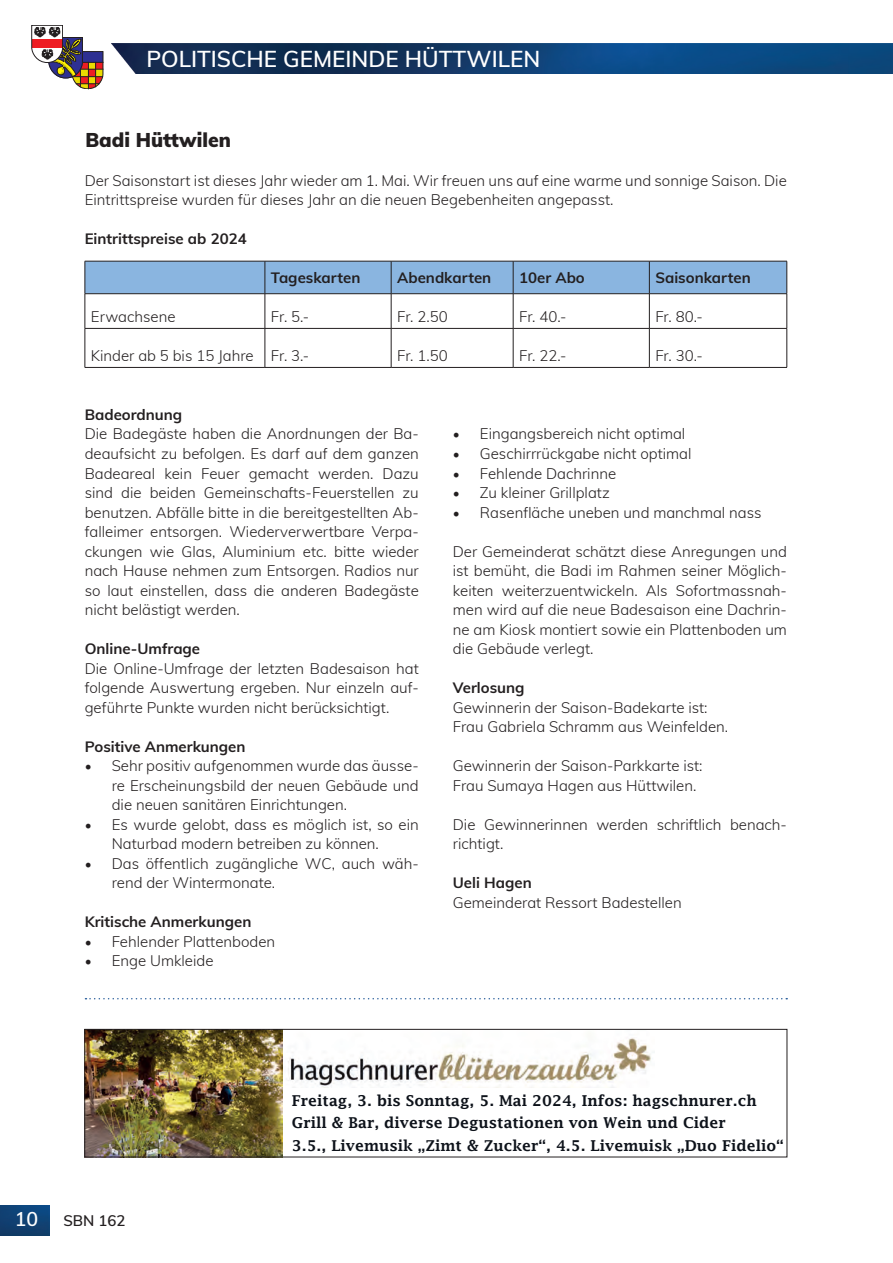
<style>
.page{position:relative;width:893px;height:1263px;background:#fff}
.page>*{position:absolute;margin:0;border:0;box-sizing:border-box;transform-origin:0 0}
.t1{font:600 22.5px "Muli";color:#fff}
.t2{font:900 19.5px "Muli";color:#231f20}
.t3{font:600 19.5px "Muli";color:#fff}
.t4{font:300 15px/19.5px "Muli";color:#231f20}
.t5{font:600 15px/22.5px "Lucida Fax";color:#0d121a}
.t6{font:700 15px "Muli";color:#231f20}
.t7{font:600 15px "Muli";color:#231f20}
.s1{font-family:"Minion Pro";font-weight:400;font-size:18px}
</style>
<div class="page">
<img style="left:111px;top:43px;width:781px;height:31px">
<img style="left:0;top:1205px;width:49px;height:29px">
<svg style="left:31px;top:25px;width:72px;height:64px"></svg>
<div style="left:86px;top:262px;width:700px;height:31px;background:#8ab5e0"></div>
<hr style="left:85px;top:294px;width:1px;height:34px;background:#231f20">
<hr style="left:264px;top:294px;width:1px;height:34px;background:#231f20">
<hr style="left:391px;top:294px;width:1px;height:34px;background:#231f20">
<hr style="left:512px;top:294px;width:1px;height:34px;background:#231f20">
<hr style="left:648px;top:294px;width:1px;height:34px;background:#231f20">
<hr style="left:786px;top:294px;width:1px;height:34px;background:#231f20">
<hr style="left:85px;top:328px;width:180px;height:1px;background:#231f20">
<hr style="left:85px;top:328px;width:1px;height:39px;background:#231f20">
<hr style="left:265px;top:328px;width:126px;height:1px;background:#231f20">
<hr style="left:264px;top:328px;width:1px;height:39px;background:#231f20">
<hr style="left:391px;top:328px;width:122px;height:1px;background:#231f20">
<hr style="left:391px;top:328px;width:1px;height:39px;background:#231f20">
<hr style="left:513px;top:328px;width:136px;height:1px;background:#231f20">
<hr style="left:512px;top:328px;width:1px;height:39px;background:#231f20">
<hr style="left:649px;top:328px;width:137px;height:1px;background:#231f20">
<hr style="left:648px;top:328px;width:1px;height:39px;background:#231f20">
<hr style="left:786px;top:328px;width:1px;height:39px;background:#231f20">
<hr style="left:85px;top:367px;width:180px;height:1px;background:#231f20">
<hr style="left:265px;top:367px;width:126px;height:1px;background:#231f20">
<hr style="left:391px;top:367px;width:122px;height:1px;background:#231f20">
<hr style="left:513px;top:367px;width:136px;height:1px;background:#231f20">
<hr style="left:649px;top:367px;width:137px;height:1px;background:#231f20">
<hr style="left:85px;top:261px;width:180px;height:1px;background:#231f20">
<hr style="left:85px;top:261px;width:1px;height:32px;background:#231f20">
<hr style="left:265px;top:261px;width:126px;height:1px;background:#231f20">
<hr style="left:264px;top:261px;width:1px;height:32px;background:#231f20">
<hr style="left:391px;top:261px;width:122px;height:1px;background:#231f20">
<hr style="left:391px;top:261px;width:1px;height:32px;background:#231f20">
<hr style="left:513px;top:261px;width:136px;height:1px;background:#231f20">
<hr style="left:512px;top:261px;width:1px;height:32px;background:#231f20">
<hr style="left:649px;top:261px;width:137px;height:1px;background:#231f20">
<hr style="left:648px;top:261px;width:1px;height:32px;background:#231f20">
<hr style="left:786px;top:261px;width:1px;height:32px;background:#231f20">
<hr style="left:85px;top:293px;width:180px;height:1px;background:#231f20">
<hr style="left:265px;top:293px;width:126px;height:1px;background:#231f20">
<hr style="left:391px;top:293px;width:122px;height:1px;background:#231f20">
<hr style="left:513px;top:293px;width:136px;height:1px;background:#231f20">
<hr style="left:649px;top:293px;width:137px;height:1px;background:#231f20">
<svg style="left:85px;top:998px;width:701px;height:1px"></svg>
<img style="left:282px;top:1030px;width:369px;height:56px">
<img style="left:86px;top:1030px;width:196px;height:124px">
<div style="left:84px;top:1028px;width:702px;height:128px;border:1px solid #231f20"></div>
<h1 class="t1" style="left:146px;top:42px;width:395px">POLITISCHE GEMEINDE HÜTTWILEN</h1>
<h2 class="t2" style="left:86px;top:125px;width:147px">Badi Hüttwilen</h2>
<p class="t4" style="left:85px;top:170px;width:703px">Der Saisonstart ist dieses Jahr wieder am 1. Mai. Wir freuen uns auf eine warme und sonnige Saison. Die<br>Eintrittspreise wurden für dieses Jahr an die neuen Begebenheiten angepasst.</p>
<p class="t6" style="left:85px;top:228px;width:163px">Eintrittspreise ab 2024</p>
<p class="t6" style="left:271px;top:267px;width:91px">Tageskarten</p>
<p class="t6" style="left:397px;top:267px;width:96px">Abendkarten</p>
<p class="t6" style="left:519px;top:267px;width:67px">10er Abo</p>
<p class="t6" style="left:655px;top:267px;width:97px">Saisonkarten</p>
<p class="t4" style="left:91px;top:306px;width:86px">Erwachsene</p>
<p class="t4" style="left:271px;top:306px;width:40px">Fr. 5.-</p>
<p class="t4" style="left:397px;top:306px;width:52px">Fr. 2.50</p>
<p class="t4" style="left:519px;top:306px;width:49px">Fr. 40.-</p>
<p class="t4" style="left:655px;top:306px;width:49px">Fr. 80.-</p>
<p class="t4" style="left:91px;top:345px;width:220px">Kinder ab 5 bis 15 Jahre Fr. 3.-</p>
<p class="t4" style="left:397px;top:345px;width:52px">Fr. 1.50</p>
<p class="t4" style="left:519px;top:345px;width:49px">Fr. 22.-</p>
<p class="t4" style="left:655px;top:345px;width:49px">Fr. 30.-</p>
<p class="t6" style="left:85px;top:403px;width:99px">Badeordnung</p>
<p class="t4" style="left:85px;top:423px;width:335px;text-align:justify">Die Badegäste haben die Anordnungen der Ba&shy;deaufsicht zu befolgen. Es darf auf dem ganzen Badeareal kein Feuer gemacht werden. Dazu sind die beiden Gemeinschafts-Feuerstellen zu benutzen. Abfälle bitte in die bereitgestellten Ab&shy;falleimer entsorgen. Wiederverwertbare Verpa&shy;ckungen wie Glas, Aluminium etc. bitte wieder nach Hause nehmen zum Entsorgen. Radios nur so laut einstellen, dass die anderen Badegäste nicht belästigt werden.</p>
<p class="t6" style="left:85px;top:637px;width:117px">Online-Umfrage</p>
<p class="t4" style="left:85px;top:657px;width:335px;text-align:justify">Die Online-Umfrage der letzten Badesaison hat folgende Auswertung ergeben. Nur einzeln auf&shy;geführte Punkte wurden nicht berücksichtigt.</p>
<p class="t6" style="left:85px;top:735px;width:162px">Positive Anmerkungen</p>
<p class="t4" style="left:112px;top:755px;width:308px;text-align:justify;text-indent:-27px"><span class="s1">•</span> Sehr positiv aufgenommen wurde das äusse&shy;re Erscheinungsbild der neuen Gebäude und die neuen sanitären Einrichtungen.</p>
<p class="t4" style="left:112px;top:813px;width:308px;text-indent:-27px"><span class="s1">•</span> Es wurde gelobt, dass es möglich ist, so ein<br>Naturbad modern betreiben zu können.</p>
<p class="t4" style="left:112px;top:852px;width:308px;text-indent:-27px"><span class="s1">•</span> Das öffentlich zugängliche WC, auch wäh&shy;rend der Wintermonate.</p>
<p class="t6" style="left:85px;top:910px;width:168px">Kritische Anmerkungen</p>
<p class="t4" style="left:85px;top:930px;width:192px"><span class="s1">•</span> Fehlender Plattenboden</p>
<p class="t4" style="left:85px;top:950px;width:130px"><span class="s1">•</span> Enge Umkleide</p>
<p class="t4" style="left:452px;top:423px;width:234px"><span class="s1">•</span> Eingangsbereich nicht optimal</p>
<p class="t4" style="left:452px;top:443px;width:240px"><span class="s1">•</span> Geschirrrückgabe nicht optimal</p>
<p class="t4" style="left:452px;top:462px;width:165px"><span class="s1">•</span> Fehlende Dachrinne</p>
<p class="t4" style="left:452px;top:482px;width:158px"><span class="s1">•</span> Zu kleiner Grillplatz</p>
<p class="t4" style="left:452px;top:501px;width:310px"><span class="s1">•</span> Rasenfläche uneben und manchmal nass</p>
<p class="t4" style="left:452px;top:540px;width:335px;text-align:justify">Der Gemeinderat schätzt diese Anregungen und ist bemüht, die Badi im Rahmen seiner Möglich&shy;keiten weiterzuentwickeln. Als Sofortmassnah&shy;men wird auf die neue Badesaison eine Dachrin&shy;ne am Kiosk montiert sowie ein Plattenboden um die Gebäude verlegt.</p>
<p class="t6" style="left:452px;top:676px;width:73px">Verlosung</p>
<p class="t4" style="left:452px;top:696px;width:277px">Gewinnerin der Saison-Badekarte ist:<br>Frau Gabriela Schramm aus Weinfelden.</p>
<p class="t4" style="left:452px;top:755px;width:251px">Gewinnerin der Saison-Parkkarte ist:<br>Frau Sumaya Hagen aus Hüttwilen.</p>
<p class="t4" style="left:452px;top:813px;width:335px">Die Gewinnerinnen werden schriftlich benach&shy;richtigt.</p>
<p class="t6" style="left:452px;top:871px;width:80px">Ueli Hagen</p>
<p class="t4" style="left:452px;top:891px;width:230px">Gemeinderat Ressort Badestellen</p>
<h2 class="t3" style="left:15px;top:1204px;width:25px">10</h2>
<p class="t7" style="left:63px;top:1209px;width:64px">SBN 162</p>
<p class="t5" style="left:292px;top:1088px;width:493px">Freitag, 3. bis Sonntag, 5. Mai 2024, Infos: hagschnurer.ch<br>Grill &amp; Bar, diverse Degustationen von Wein und Cider<br>3.5., Livemusik „Zimt &amp; Zucker“, 4.5. Livemuisk „Duo Fidelio“</p>
</div>
